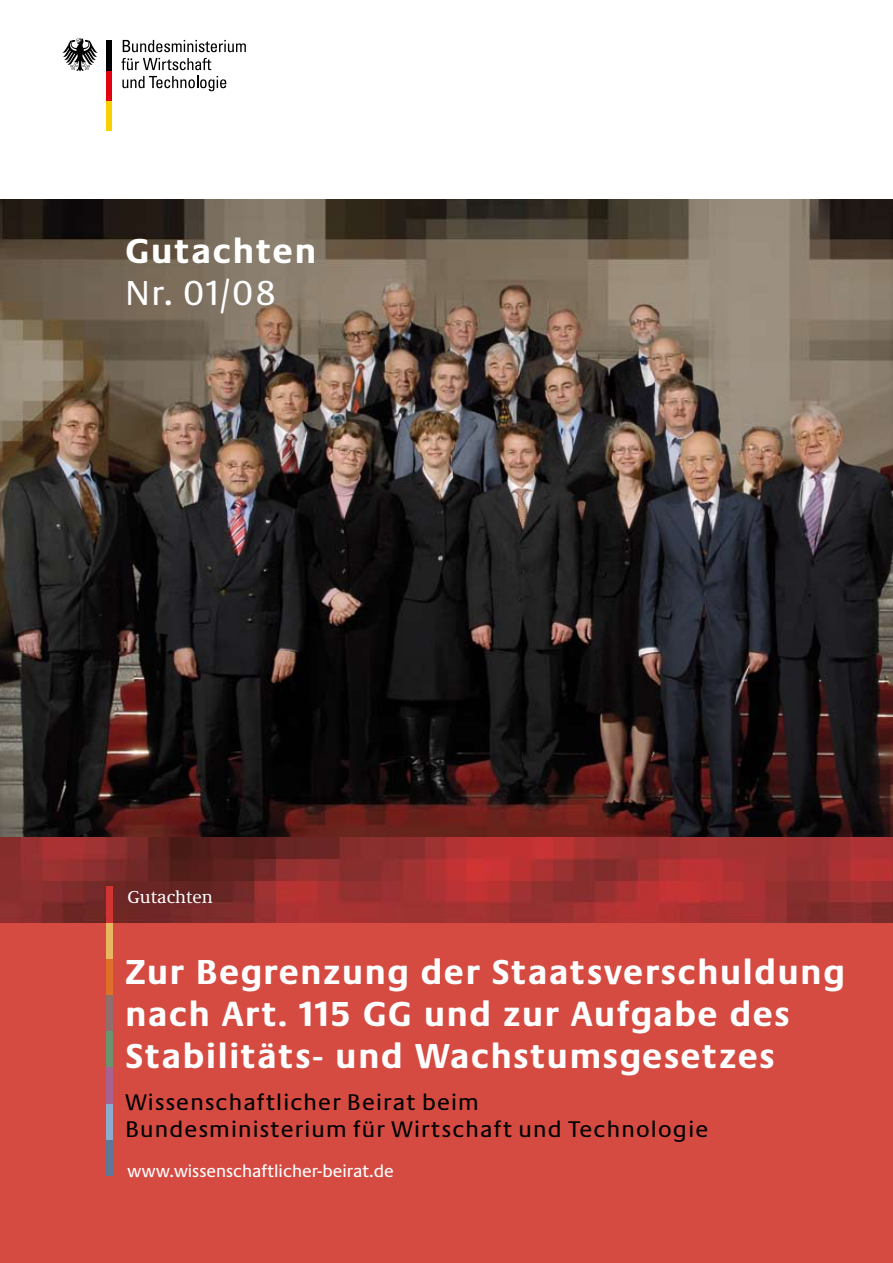
<style>
.page{position:relative;width:893px;height:1263px;background:#fff}
.page>*{position:absolute;margin:0;border:0;box-sizing:border-box;transform-origin:0 0}
.t1{font:700 36px/42px "Neue Praxis";letter-spacing:.05em;color:#fff}
.t2{font:36px "Neue Praxis";color:#fff}
.t3{font:23.55px/27px "Neue Praxis";letter-spacing:.05em;color:#000}
.t4{font:18px "Neue Praxis";color:#fff}
.t5{font:18px "Neue Demos";color:#fff}
</style>
<div class="page">
<img style="left:0;top:200px;width:893px;height:638px">
<svg style="left:0;top:838px;width:893px;height:425px;background:#c8453e"></svg>
<div style="left:107px;top:100px;width:5px;height:30px;background:#f8d100"></div>
<div style="left:107px;top:70px;width:5px;height:30px;background:#e3000f"></div>
<div style="left:107px;top:40px;width:5px;height:30px;background:#000"></div>
<svg style="left:63px;top:38px;width:35px;height:33px"></svg>
<svg style="left:123px;top:40px;width:123px;height:12px"></svg>
<svg style="left:121px;top:58px;width:90px;height:12px"></svg>
<svg style="left:122px;top:76px;width:104px;height:15px"></svg>
<div style="left:106px;top:1140px;width:7px;height:36px;background:#607795"></div>
<div style="left:106px;top:959px;width:7px;height:36px;background:#de6f29"></div>
<div style="left:106px;top:1103px;width:7px;height:37px;background:#8baccd"></div>
<div style="left:106px;top:923px;width:7px;height:36px;background:#e8b75f"></div>
<div style="left:106px;top:995px;width:7px;height:36px;background:#936d6c"></div>
<div style="left:106px;top:887px;width:7px;height:36px;background:#d03534"></div>
<div style="left:106px;top:1031px;width:7px;height:36px;background:#6a936e"></div>
<div style="left:106px;top:1067px;width:7px;height:36px;background:#a8628f"></div>
<p class="t1" style="left:125px;top:230px;width:192px">Gutachten</p>
<p class="t2" style="left:125px;top:271px;width:152px">Nr. 01/08</p>
<p class="t5" style="left:128px;top:886px;width:87px">Gutachten</p>
<p class="t1" style="left:125px;top:950px;width:720px">Zur Begrenzung der Staatsverschuldung nach Art. 115 GG und zur Aufgabe des<br>Stabilitäts- und Wachstumsgesetzes</p>
<p class="t3" style="left:125px;top:1088px;width:584px">Wissenschaftlicher Beirat beim<br>Bundesministerium für Wirtschaft und Technologie</p>
<p class="t4" style="left:128px;top:1159px;width:268px">www.wissenschaftlicher-beirat.de</p>
</div>
